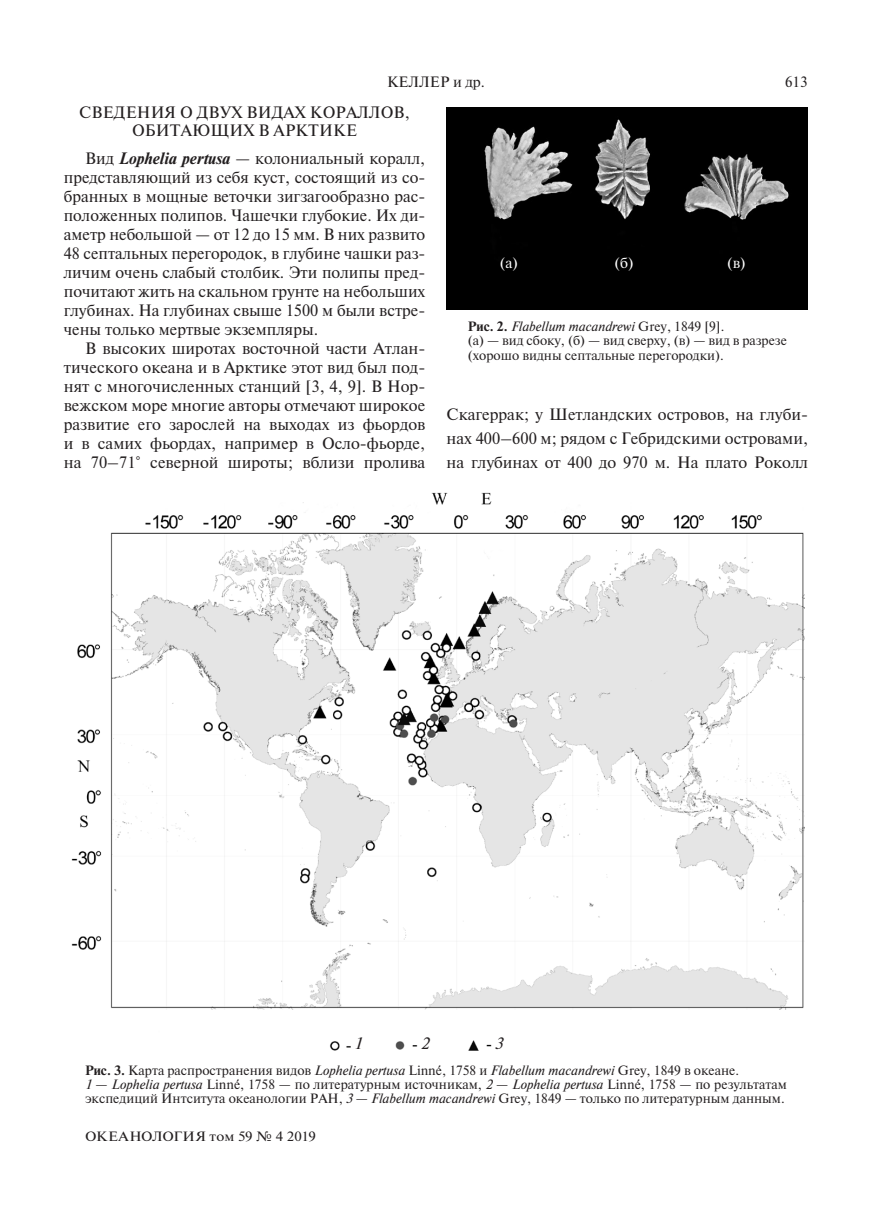
<style>
.page{position:relative;width:872px;height:1212px;background:#fff}
.page>*{position:absolute;margin:0;border:0;box-sizing:border-box;transform-origin:0 0}
.Body_Text{font:16.5px/19px "Newton";color:#231f20;text-align:justify}
.Head_01{font:16.5px/18.3px "Newton";letter-spacing:.01em;color:#231f20;text-align:center}
.pictura_VodRes{font:italic 16.5px "Newton";color:#231f20}
.t1{font:15px "Newton";letter-spacing:.01em;color:#231f20}
.pictura_VodRes-2{font:15px "Newton";color:#fff}
.pictura_VodRes-3{font:13.5px/14.2px "Newton";color:#231f20}
.pictura_VodRes-4{font:italic 13.5px "Newton";color:#231f20}
.pictura_VodRes-5{font:13.5px "Newton";color:#231f20;scale:1.1 1}
.s1{font-weight:700;font-style:italic}
.s2{font-weight:700;font-style:normal}
.s3{font-style:normal}
.s4{font-weight:700}
.s5{font-style:italic}
</style>
<div class="page">
<img style="left:446px;top:107px;width:362px;height:203px">
<img style="left:71px;top:492px;width:733px;height:559px">
<p class="t1" style="left:387px;top:71px;width:100px">КЕЛЛЕР и др.</p>
<p class="t1" style="left:785px;top:71px;width:24px">613</p>
<p class="Head_01" style="left:79px;top:103px;width:332px">СВЕДЕНИЯ О ДВУХ ВИДАХ КОРАЛЛОВ,<br>ОБИТАЮЩИХ В АРКТИКЕ</p>
<p class="Body_Text" style="left:64px;top:148px;width:363px;text-indent:21px">Вид <span class="s1">Lophelia pertusa</span> — колониальный коралл, представляющий из себя куст, состоящий из со&shy;бранных в мощные веточки зигзагообразно рас&shy;положенных полипов. Чашечки глубокие. Их ди&shy;аметр небольшой — от 12 до 15 мм. В них развито 48 септальных перегородок, в глубине чашки раз&shy;личим очень слабый столбик. Эти полипы пред&shy;почитают жить на скальном грунте на небольших глубинах. На глубинах свыше 1500 м были встре&shy;чены только мертвые экземпляры.</p>
<p class="Body_Text" style="left:64px;top:338px;width:363px;text-indent:21px">В высоких широтах восточной части Атлан&shy;тического океана и в Арктике этот вид был под&shy;нят с многочисленных станций [3, 4, 9]. В Нор&shy;вежском море многие авторы отмечают широкое развитие его зарослей на выходах из фьордов и в самих фьордах, например в Осло-фьорде, на 70–71° северной широты; вблизи пролива</p>
<p class="pictura_VodRes-2" style="left:500px;top:252px;width:20px">(а)</p>
<p class="pictura_VodRes-2" style="left:614px;top:252px;width:21px">(б)</p>
<p class="pictura_VodRes-2" style="left:727px;top:252px;width:20px">(в)</p>
<p class="pictura_VodRes-4" style="left:468px;top:318px;width:258px"><span class="s2">Рис. 2.</span> Flabellum macandrewi <span class="s3">Grey, 1849 [9].</span></p>
<p class="pictura_VodRes-3" style="left:468px;top:333px;width:320px">(а) — вид сбоку, (б) — вид сверху, (в) — вид в разрезе (хорошо видны септальные перегородки).</p>
<p class="Body_Text" style="left:446px;top:402px;width:363px;line-height:23.9px">Скагеррак; у Шетландских островов, на глуби&shy;нах 400–600 м; рядом с Гебридскими островами, на глубинах от 400 до 970 м. На плато Роколл</p>
<p class="pictura_VodRes" style="left:354px;top:1033px;width:10px">1</p>
<p class="pictura_VodRes" style="left:421px;top:1033px;width:10px">2</p>
<p class="pictura_VodRes" style="left:495px;top:1033px;width:10px">3</p>
<p class="pictura_VodRes-3" style="left:85px;top:1062px;width:655px"><span class="s4">Рис. 3.</span> Карта распространения видов <span class="s5">Lophelia pertusa</span> Linné, 1758 и <span class="s5">Flabellum macandrewi</span> Grey, 1849 в океане.</p>
<p class="pictura_VodRes-3" style="left:85px;top:1076px;width:703px"><span class="s5">1 — Lophelia pertusa</span> Linné, 1758 — по литературным источникам, <span class="s5">2 — Lophelia pertusa</span> Linné, 1758 — по результатам экспедиций Интситута океанологии РАН, <span class="s5">3 — Flabellum macandrewi</span> Grey, 1849 — только по литературным данным.</p>
<p class="pictura_VodRes-5" style="left:85px;top:1126px;width:211px">ОКЕАНОЛОГИЯ том 59 № 4 2019</p>
</div>
